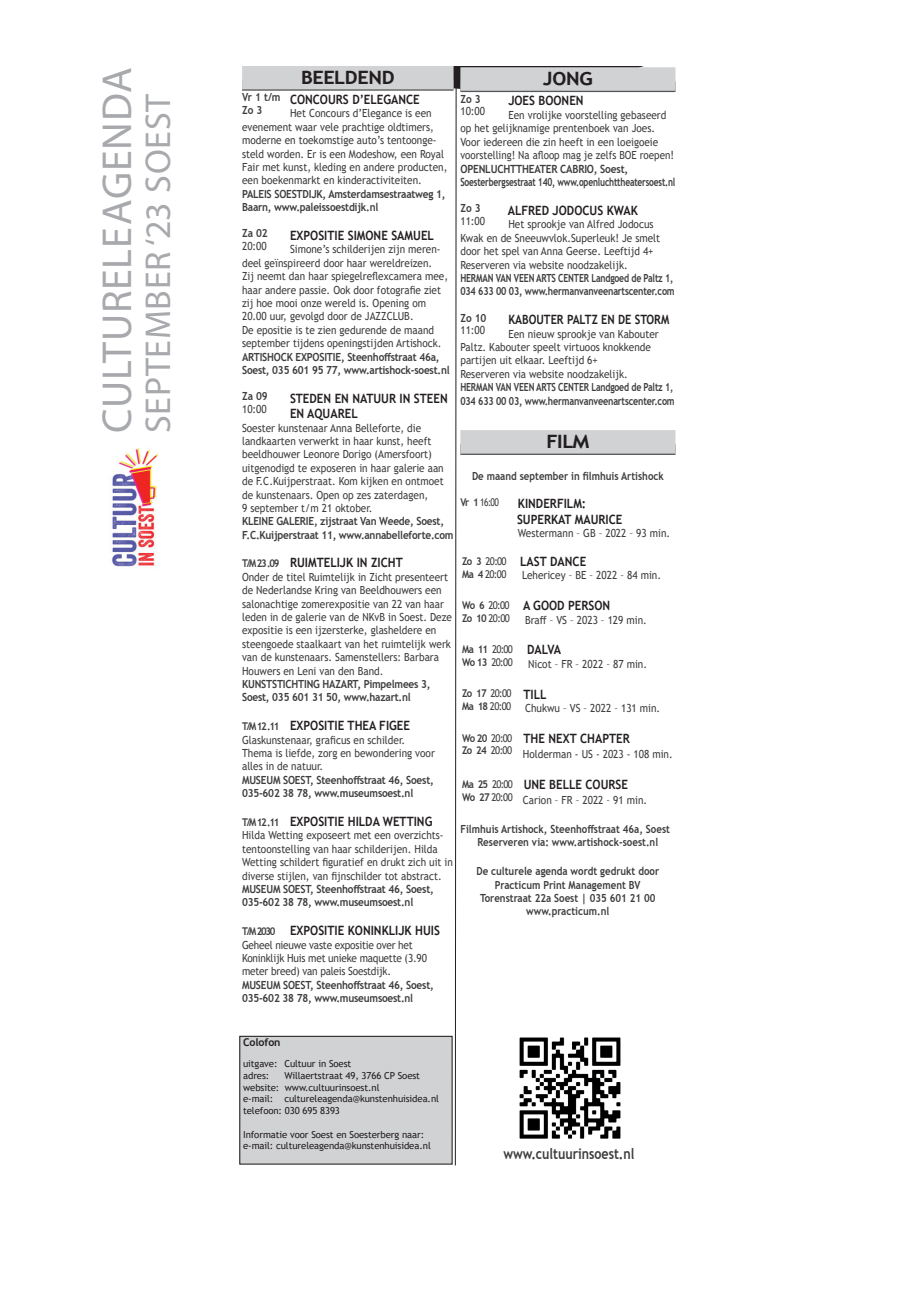
<style>
.page{position:relative;width:919px;height:1289px;background:#fff}
.page>*{position:absolute;margin:0;border:0;box-sizing:border-box;transform-origin:0 0}
.t1{font:42px "Myriad Pro";letter-spacing:.02em;color:#a8a9ad}
.t2{font:36px "Myriad Pro";letter-spacing:.02em;color:#a8a9ad}
.t3{font:700 23.55px "Trebuchet MS";color:#231f20}
.t4{font:700 15px "Trebuchet MS";color:#3e3e3f;scale:.83 1}
.t5{font:700 12.75px/15.5px "Trebuchet MS";color:#231f20;scale:.9 1}
.t6{font:700 12.75px "Trebuchet MS";color:#231f20;scale:.86 1}
.t7{font:700 11.25px/13.5px "Trebuchet MS";letter-spacing:-.02em;color:#3e3e3f;scale:.9 1}
.t8{font:11.1px/13.4px "Trebuchet MS";color:#3e3e3f;scale:.9 1}
.t9{font:700 11.1px/13.4px "Trebuchet MS";color:#3e3e3f;text-align:center;scale:.87 1}
.t10{font:11.1px/13.4px "Trebuchet MS";letter-spacing:-.02em;color:#3e3e3f;scale:.9 1}
.t11{font:700 11.1px/12.8px "Trebuchet MS";color:#3e3e3f;scale:.9 1}
.t12{font:10.65px/12.8px "Trebuchet MS";letter-spacing:-.07em;color:#3e3e3f;scale:.9 1}
.t13{font:10.65px "Trebuchet MS";letter-spacing:-.07em;color:#3e3e3f;scale:.8 1}
.t14{font:700 10.65px "Trebuchet MS";letter-spacing:-.01em;color:#231f20}
.t15{font:9.6px/11.7px "Trebuchet MS";letter-spacing:-.01em;color:#231f20}
.s1{font-weight:700}
.s2{font-size:10.65px;color:#3e3e3f}
</style>
<div class="page">
<svg style="left:239px;top:67px;width:437px;height:1098px"></svg>
<div style="left:242px;top:80px;width:211px;height:11px;background:#838486"></div>
<div style="left:242px;top:67px;width:211px;height:22px;background:#d1d2d4"></div>
<img style="left:507px;top:1035px;width:125px;height:105px">
<div style="left:240px;top:1036px;width:212px;height:128px;background:#d1d2d4"></div>
<div style="left:239px;top:1035px;width:213px;height:129px;border:1px solid #231f20"></div>
<img style="left:112px;top:448px;width:47px;height:119px">
<p class="t1" style="left:91px;top:433px;width:367px;rotate:-90deg">CULTURELE AGENDA</p>
<p class="t2" style="left:136px;top:433px;width:340px;rotate:-90deg">SEPTEMBER ‘23 SOEST</p>
<p class="t3" style="left:301px;top:60px;width:95px">BEELDEND</p>
<p class="t3" style="left:543px;top:62px;width:52px">JONG</p>
<p class="t11" style="left:242px;top:91px;width:44px">Vr 1 t/m<br>Zo 3</p>
<p class="t5" style="left:290px;top:92px;width:146px">CONCOURS D’ELEGANCE</p>
<p class="t8" style="left:460px;top:92px;width:29px;line-height:12.8px"><span class="s1">Zo 3<br></span>10:00</p>
<p class="t5" style="left:508px;top:93px;width:85px">JOES BOONEN</p>
<p class="t8" style="left:242px;top:107px;width:230px;text-indent:48px">Het Concours d’Elegance is een evenement waar vele prachtige oldtimers, moderne en toekomstige auto’s tentoonge&shy;steld worden. Er is een Modeshow, een Royal Fair met kunst, kleding en andere producten, een boekenmarkt en kinderactiviteiten.<br><span class="s1">PALEIS SOESTDIJK, Amsterdamsestraatweg 1, Baarn, www.paleissoestdijk.nl</span></p>
<p class="t8" style="left:242px;top:227px;width:30px;line-height:12.8px"><span class="s1">Za 02<br></span>20:00</p>
<p class="t5" style="left:290px;top:228px;width:161px">EXPOSITIE SIMONE SAMUEL</p>
<p class="t8" style="left:460px;top:108px;width:239px;text-indent:48px">Een vrolijke voorstelling gebaseerd op het gelijknamige prentenboek van Joes.<br>Voor iedereen die zin heeft in een loeigoeie voorstelling! Na afloop mag je zelfs BOE roepen!</p>
<p class="t7" style="left:460px;top:162px;width:240px">OPENLUCHTTHEATER CABRIO, Soest,<br>Soesterbergsestraat 140, www.openluchttheatersoest.nl</p>
<p class="t8" style="left:460px;top:202px;width:29px;line-height:12.8px"><span class="s1">Zo 3<br></span>11:00</p>
<p class="t5" style="left:507px;top:203px;width:146px">ALFRED JODOCUS KWAK</p>
<p class="t8" style="left:460px;top:218px;width:240px;text-indent:48px">Het sprookje van Alfred Jodocus Kwak en de Sneeuwvlok.Superleuk! Je smelt door het spel van Anna Geerse. Leeftijd 4+ Reserveren via website noodzakelijk.<br><span class="s1">HERMAN VAN VEEN ARTS CENTER Landgoed de Paltz 1, 034 633 00 03, www.hermanvanveenartscenter.com</span></p>
<p class="t8" style="left:460px;top:311px;width:31px;line-height:12.8px"><span class="s1">Zo 10<br></span>11:00</p>
<p class="t6" style="left:508px;top:312px;width:188px">KABOUTER PALTZ EN DE STORM</p>
<p class="t8" style="left:242px;top:243px;width:232px;text-indent:48px">Simone’s schilderijen zijn meren&shy;deel geïnspireerd door haar wereldreizen.<br>Zij neemt dan haar spiegelreflexcamera mee, haar andere passie. Ook door fotografie ziet zij hoe mooi onze wereld is. Opening om 20.00 uur, gevolgd door de JAZZCLUB.<br>De epositie is te zien gedurende de maand september tijdens openingstijden Artishock.<br><span class="s1">ARTISHOCK EXPOSITIE, Steenhoffstraat 46a, Soest, 035 601 95 77, www.artishock-soest.nl</span></p>
<p class="t8" style="left:242px;top:389px;width:30px;line-height:12.8px"><span class="s1">Za 09<br></span>10:00</p>
<p class="t5" style="left:290px;top:390px;width:177px">STEDEN EN NATUUR IN STEEN<br>EN AQUAREL</p>
<p class="t8" style="left:242px;top:421px;width:236px">Soester kunstenaar Anna Belleforte, die landkaarten verwerkt in haar kunst, heeft beeldhouwer Leonore Dorigo (Amersfoort) uitgenodigd te exposeren in haar galerie aan de F.C.Kuijperstraat. Kom kijken en ontmoet de kunstenaars. Open op zes zaterdagen,<br>9 september t/m 21 oktober.<br><span class="s1">KLEINE GALERIE, zijstraat Van Weede, Soest, F.C.Kuijperstraat 11, www.annabelleforte.com</span></p>
<p class="t5" style="left:242px;top:555px;width:180px"><span class="s2">T/M 23 .09</span> RUIMTELIJK IN ZICHT</p>
<p class="t8" style="left:242px;top:570px;width:235px">Onder de titel Ruimtelijk in Zicht presenteert de Nederlandse Kring van Beeldhouwers een salonachtige zomerexpositie van 22 van haar leden in de galerie van de NKvB in Soest. Deze expositie is een ijzersterke, glasheldere en steengoede staalkaart van het ruimtelijk werk van de kunstenaars. Samenstellers: Barbara Houwers en Leni van den Band.<br><span class="s1">KUNSTSTICHTING HAZART, Pimpelmees 3, Soest, 035 601 31 50, www.hazart.nl</span></p>
<p class="t5" style="left:242px;top:718px;width:188px"><span class="s2">T/M 12 .11</span> EXPOSITIE THEA FIGEE</p>
<p class="t8" style="left:242px;top:733px;width:216px">Glaskunstenaar, graficus en schilder.<br>Thema is liefde, zorg en bewondering voor alles in de natuur.<br><span class="s1">MUSEUM SOEST, Steenhoffstraat 46, Soest, 035-602 38 78, www.museumsoest.nl</span></p>
<p class="t5" style="left:242px;top:813px;width:213px"><span class="s2">T/M 12 .11</span> EXPOSITIE HILDA WETTING</p>
<p class="t8" style="left:242px;top:828px;width:236px">Hilda Wetting exposeert met een overzichts&shy;tentoonstelling van haar schilderijen. Hilda Wetting schildert figuratief en drukt zich uit in diverse stijlen, van fijnschilder tot abstract.<br><span class="s1">MUSEUM SOEST, Steenhoffstraat 46, Soest, 035-602 38 78, www.museumsoest.nl</span></p>
<p class="t5" style="left:242px;top:923px;width:221px"><span class="s2">T/M 2030</span> EXPOSITIE KONINKLIJK HUIS</p>
<p class="t10" style="left:242px;top:937px;width:214px">Geheel nieuwe vaste expositie over het Koninklijk Huis met unieke maquette (3.90 meter breed) van paleis Soestdijk.<br><span class="s1">MUSEUM SOEST, Steenhoffstraat 46, Soest, 035-602 38 78, www.museumsoest.nl</span></p>
<p class="t14" style="left:243px;top:1035px;width:39px">Colofon</p>
<p class="t15" style="left:243px;top:1057px;width:110px">uitgave: Cultuur in Soest adres:</p>
<p class="t8" style="left:460px;top:327px;width:240px;text-indent:48px">Een nieuw sprookje van Kabouter Paltz. Kabouter speelt virtuoos knokkende partijen uit elkaar. Leeftijd 6+<br>Reserveren via website noodzakelijk.<br><span class="s1">HERMAN VAN VEEN ARTS CENTER Landgoed de Paltz 1, 034 633 00 03, www.hermanvanveenartscenter.com</span></p>
<p class="t3" style="left:546px;top:425px;width:44px">FILM</p>
<p class="t9" style="left:472px;top:469px;width:222px">De maand september in filmhuis Artishock</p>
<p class="t13" style="left:460px;top:496px;width:50px"><span class="s1">Vr 1</span> 16:00</p>
<p class="t5" style="left:517px;top:496px;width:119px">KINDERFILM:<br>SUPERKAT MAURICE</p>
<p class="t8" style="left:518px;top:526px;width:171px">Westermann – GB – 2022 – 93 min.</p>
<p class="t12" style="left:462px;top:554px;width:51px"><span class="s1">Zo 3</span> 20:00<br><span class="s1">Ma 4</span> 20:00</p>
<p class="t5" style="left:520px;top:553px;width:75px">LAST DANCE</p>
<p class="t8" style="left:522px;top:568px;width:156px">Lehericey – BE – 2022 – 84 min.</p>
<p class="t12" style="left:462px;top:598px;width:54px"><span class="s1">Wo 6</span> 20:00<br><span class="s1">Zo 10</span> 20:00</p>
<p class="t5" style="left:523px;top:598px;width:98px">A GOOD PERSON</p>
<p class="t8" style="left:525px;top:613px;width:137px">Braff – VS – 2023 – 129 min.</p>
<p class="t12" style="left:462px;top:643px;width:58px"><span class="s1">Ma 11</span> 20:00<br><span class="s1">Wo 13</span> 20:00</p>
<p class="t5" style="left:527px;top:642px;width:39px">DALVA</p>
<p class="t8" style="left:528px;top:657px;width:134px">Nicot – FR – 2022 – 87 min.</p>
<p class="t12" style="left:462px;top:687px;width:56px"><span class="s1">Zo 17</span> 20:00<br><span class="s1">Ma 18</span> 20:00</p>
<p class="t5" style="left:523px;top:686px;width:27px">TILL</p>
<p class="t8" style="left:525px;top:701px;width:152px">Chukwu – VS – 2022 – 131 min.</p>
<p class="t12" style="left:462px;top:731px;width:57px"><span class="s1">Wo 20</span> 20:00<br><span class="s1">Zo 24</span> 20:00</p>
<p class="t5" style="left:523px;top:730px;width:119px">THE NEXT CHAPTER</p>
<p class="t8" style="left:523px;top:747px;width:168px">Holderman - US - 2023 - 108 min.</p>
<p class="t12" style="left:462px;top:777px;width:58px"><span class="s1">Ma 25</span> 20:00<br><span class="s1">Wo 27</span> 20:00</p>
<p class="t5" style="left:523px;top:776px;width:117px">UNE BELLE COURSE</p>
<p class="t8" style="left:523px;top:793px;width:140px">Carion – FR – 2022 – 91 min.</p>
<p class="t9" style="left:460px;top:822px;width:242px">Filmhuis Artishock, Steenhoffstraat 46a, Soest<br>Reserveren via: www.artishock-soest.nl</p>
<p class="t9" style="left:476px;top:864px;width:211px">De culturele agenda wordt gedrukt door<br>Practicum Print Management BV<br>Torenstraat 22a Soest | 035 601 21 00 www.practicum.nl</p>
<p class="t15" style="left:243px;top:1069px;width:197px;text-indent:41px">Willaertstraat 49, 3766 CP Soest website: www.cultuurinsoest.nl<br>e-mail: cultureleagenda@kunstenhuisidea.nl telefoon: 030 695 8393</p>
<p class="t15" style="left:243px;top:1128px;width:189px">Informatie voor Soest en Soesterberg naar: e-mail: cultureleagenda@kunstenhuisidea.nl</p>
<p class="t4" style="left:503px;top:1144px;width:159px">www.cultuurinsoest.nl</p>
</div>
